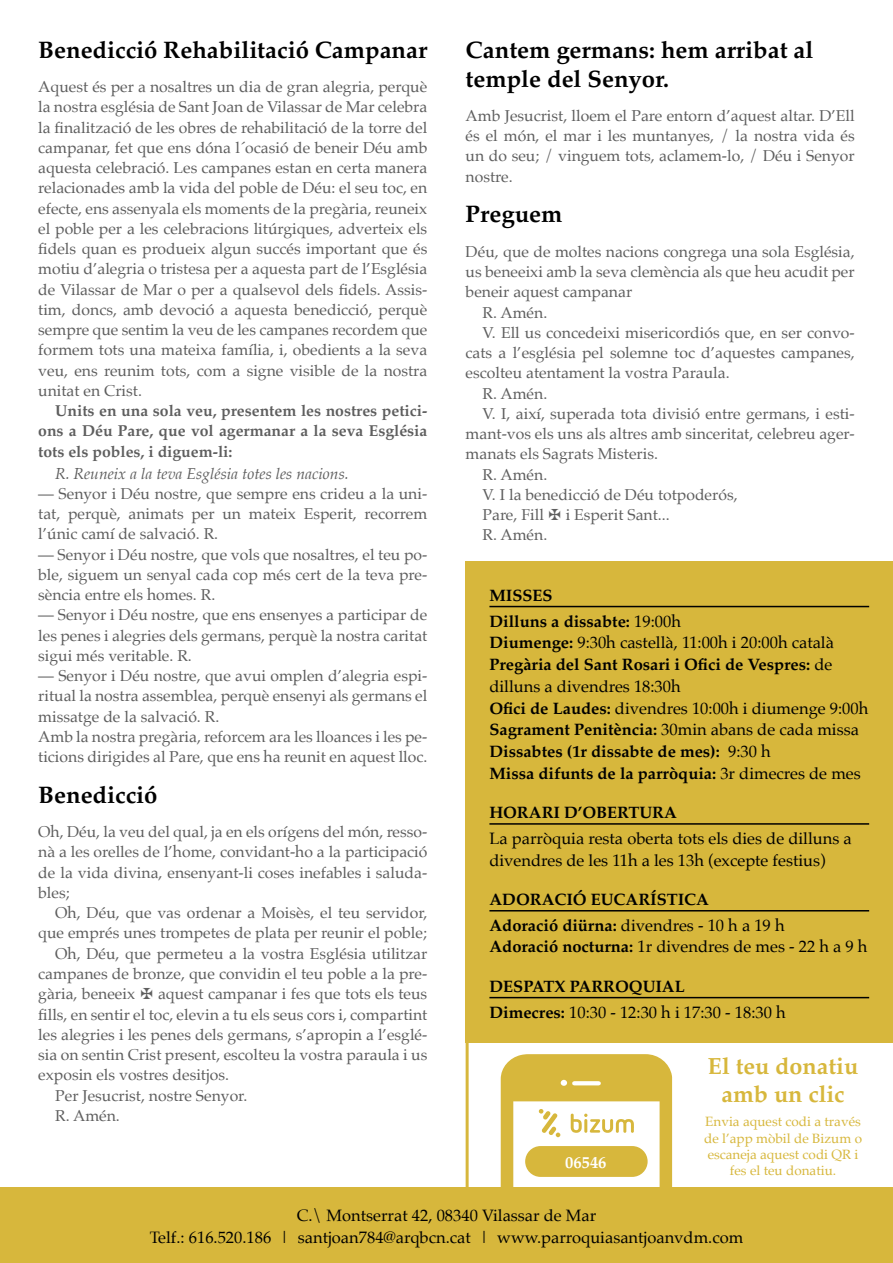
<style>
.page{position:relative;width:893px;height:1263px;background:#fff}
.page>*{position:absolute;margin:0;border:0;box-sizing:border-box;transform-origin:0 0}
.t1{font:700 23.85px/28.7px "Palatino";color:#000}
.t2{font:700 23.4px/28px "Palatino";color:#d7b73c;text-align:center}
.t3{font:700 16.5px/21.8px "Palatino";color:#000}
.t4{font:16.5px/21.8px "Palatino";color:#000;text-align:center}
.t5{font:700 16.5px "Palatino";color:#fff}
.t6{font:15.75px/20.2px "Palatino";color:#5e5e5e;text-align:justify}
.t7{font:700 15.75px/20.2px "Palatino";color:#5e5e5e;text-align:justify}
.t8{font:italic 15.75px "Palatino";color:#5e5e5e}
.t9{font:13.5px/16.2px "Palatino";color:#d7b73c;text-align:center}
.s1{font-weight:400}
.s2{font-weight:700}
</style>
<div class="page">
<svg style="left:465px;top:1033px;width:208px;height:154px"></svg>
<svg style="left:501px;top:1054px;width:171px;height:133px"></svg>
<div style="left:525px;top:1146px;width:123px;height:31px;background:#d7b73c;border-radius:15px"></div>
<div style="left:0;top:1187px;width:893px;height:76px;background:#d7b73c"></div>
<div style="left:466px;top:561px;width:427px;height:482px;background:#d7b73c"></div>
<hr style="left:489px;top:606px;width:380px;height:1px;background:#000">
<hr style="left:489px;top:823px;width:380px;height:2px;background:#000">
<hr style="left:489px;top:910px;width:380px;height:1px;background:#000">
<hr style="left:489px;top:997px;width:380px;height:1px;background:#000">
<h1 class="t1" style="left:38px;top:35px;width:391px">Benedicció Rehabilitació Campanar</h1>
<p class="t6" style="left:38px;top:77px;width:391px">Aquest és per a nosaltres un dia de gran alegria, perquè la nostra església de Sant Joan de Vilassar de Mar celebra la finalització de les obres de rehabilitació de la torre del campanar, fet que ens dóna l´ocasió de beneir Déu amb aquesta celebració. Les campanes estan en certa manera relacionades amb la vida del poble de Déu: el seu toc, en efecte, ens assenyala els moments de la pregària, reuneix el poble per a les celebracions litúrgiques, adverteix els fidels quan es produeix algun succés important que és motiu d’alegria o tristesa per a aquesta part de l’Església de Vilassar de Mar o per a qualsevol dels fidels. Assis&shy;tim, doncs, amb devoció a aquesta benedicció, perquè sempre que sentim la veu de les campanes recordem que formem tots una mateixa família, i, obedients a la seva veu, ens reunim tots, com a signe visible de la nostra unitat en Crist.</p>
<p class="t7" style="left:38px;top:400px;width:391px;text-indent:17px">Units en una sola veu, presentem les nostres petici&shy;ons a Déu Pare, que vol agermanar a la seva Església tots els pobles, i diguem-li:</p>
<p class="t8" style="left:55px;top:460px;width:295px">R. Reuneix a la teva Església totes les nacions.</p>
<p class="t6" style="left:38px;top:483px;width:391px">— Senyor i Déu nostre, que sempre ens crideu a la uni&shy;tat, perquè, animats per un mateix Esperit, recorrem l’únic camí de salvació. R.</p>
<p class="t6" style="left:38px;top:544px;width:391px">— Senyor i Déu nostre, que vols que nosaltres, el teu po&shy;ble, siguem un senyal cada cop més cert de la teva pre&shy;sència entre els homes. R.</p>
<p class="t6" style="left:38px;top:605px;width:391px">— Senyor i Déu nostre, que ens ensenyes a participar de les penes i alegries dels germans, perquè la nostra caritat sigui més veritable. R.</p>
<p class="t6" style="left:38px;top:665px;width:391px;text-align:left">— Senyor i Déu nostre, que avui omplen d’alegria espi&shy;ritual la nostra assemblea, perquè ensenyi als germans el missatge de la salvació. R.<br>Amb la nostra pregària, reforcem ara les lloances i les pe&shy;ticions dirigides al Pare, que ens ha reunit en aquest lloc.</p>
<h1 class="t1" style="left:38px;top:780px;width:121px">Benedicció</h1>
<p class="t6" style="left:38px;top:822px;width:391px">Oh, Déu, la veu del qual, ja en els orígens del món, resso&shy;nà a les orelles de l’home, convidant-ho a la participació de la vida divina, ensenyant-li coses inefables i saluda&shy;bles;</p>
<p class="t6" style="left:55px;top:903px;width:374px">Oh, Déu, que vas ordenar a Moisès, el teu servidor,</p>
<p class="t6" style="left:38px;top:923px;width:390px">que emprés unes trompetes de plata per reunir el poble;</p>
<p class="t6" style="left:55px;top:943px;width:374px">Oh, Déu, que permeteu a la vostra Església utilitzar</p>
<p class="t6" style="left:38px;top:963px;width:391px">campanes de bronze, que convidin el teu poble a la pre-</p>
<p class="t6" style="left:38px;top:984px;width:391px">gària, beneeix ✠ aquest campanar i fes que tots els teus</p>
<p class="t6" style="left:38px;top:1004px;width:391px">fills, en sentir el toc, elevin a tu els seus cors i, compartint</p>
<p class="t6" style="left:38px;top:1024px;width:391px">les alegries i les penes dels germans, s’apropin a l’esglé-</p>
<p class="t6" style="left:38px;top:1044px;width:391px">sia on sentin Crist present, escolteu la vostra paraula i us</p>
<p class="t6" style="left:38px;top:1065px;width:192px">exposin els vostres desitjos.</p>
<p class="t6" style="left:55px;top:1085px;width:193px">Per Jesucrist, nostre Senyor.</p>
<p class="t6" style="left:55px;top:1105px;width:66px">R. Amén.</p>
<h1 class="t1" style="left:466px;top:35px;width:349px">Cantem germans: hem arribat al temple del Senyor.</h1>
<p class="t6" style="left:466px;top:105px;width:391px">Amb Jesucrist, lloem el Pare entorn d’aquest altar. D’Ell és el món, el mar i les muntanyes, / la nostra vida és un do seu; / vinguem tots, aclamem-lo, / Déu i Senyor nostre.</p>
<h1 class="t1" style="left:466px;top:199px;width:98px">Preguem</h1>
<p class="t6" style="left:466px;top:241px;width:391px">Déu, que de moltes nacions congrega una sola Església,</p>
<p class="t6" style="left:466px;top:261px;width:391px">us beneeixi amb la seva clemència als que heu acudit per</p>
<p class="t6" style="left:466px;top:282px;width:168px">beneir aquest campanar</p>
<p class="t6" style="left:483px;top:302px;width:66px">R. Amén.</p>
<p class="t6" style="left:483px;top:322px;width:374px">V. Ell us concedeixi misericordiós que, en ser convo-</p>
<p class="t6" style="left:466px;top:342px;width:391px">cats a l’església pel solemne toc d’aquestes campanes,</p>
<p class="t6" style="left:466px;top:363px;width:266px">escolteu atentament la vostra Paraula.</p>
<p class="t6" style="left:483px;top:383px;width:66px">R. Amén.</p>
<p class="t6" style="left:483px;top:403px;width:374px">V. I, així, superada tota divisió entre germans, i esti-</p>
<p class="t6" style="left:466px;top:424px;width:391px">mant-vos els uns als altres amb sinceritat, celebreu ager-</p>
<p class="t6" style="left:466px;top:444px;width:194px">manats els Sagrats Misteris.</p>
<p class="t6" style="left:483px;top:464px;width:66px">R. Amén.</p>
<p class="t6" style="left:483px;top:484px;width:256px">V. I la benedicció de Déu totpoderós,</p>
<p class="t6" style="left:483px;top:505px;width:189px">Pare, Fill ✠ i Esperit Sant...</p>
<p class="t6" style="left:483px;top:525px;width:66px">R. Amén.</p>
<p class="t3" style="left:489px;top:581px;width:193px;line-height:26px">MISSES<br>Dilluns a dissabte: <span class="s1">19:00h</span></p>
<p class="t3" style="left:489px;top:631px;width:380px">Diumenge: <span class="s1">9:30h castellà, 11:00h i 20:00h català </span>Pregària del Sant Rosari i Ofici de Vespres: <span class="s1">de dilluns a divendres 18:30h<br></span>Ofici de Laudes: <span class="s1">divendres 10:00h i diumenge 9:00h </span>Sagrament Penitència: <span class="s1">30min abans de cada missa </span>Dissabtes (1r dissabte de mes): <span class="s1">9:30 h<br></span>Missa difunts de la parròquia: <span class="s1">3r dimecres de mes</span></p>
<p class="t3" style="left:489px;top:801px;width:189px">HORARI D’OBERTURA</p>
<p class="t4" style="left:489px;top:827px;width:364px;text-align:left">La parròquia resta oberta tots els dies de dilluns a divendres de les 11h a les 13h (excepte festius)</p>
<p class="t3" style="left:489px;top:886px;width:297px;line-height:26px">ADORACIÓ EUCARÍSTICA<br>Adoració diürna: <span class="s1">divendres - 10 h a 19 h</span></p>
<p class="t4" style="left:489px;top:936px;width:380px"><span class="s2">Adoració nocturna:</span> 1r divendres de mes - 22 h a 9 h</p>
<p class="t3" style="left:489px;top:972px;width:298px;line-height:26px">DESPATX PARROQUIAL<br>Dimecres: <span class="s1">10:30 - 12:30 h i 17:30 - 18:30 h</span></p>
<p class="t5" style="left:565px;top:1148px;width:43px">06546</p>
<h2 class="t2" style="left:708px;top:1051px;width:152px">El teu donatiu amb un clic</h2>
<p class="t9" style="left:704px;top:1113px;width:159px">Envia aquest codi a través de l’app mòbil de Bizum o escaneja aquest codi QR i fes el teu donatiu.</p>
<p class="t4" style="left:150px;top:1204px;width:595px">C.\ Montserrat 42, 08340 Vilassar de Mar<br>Telf.: 616.520.186 | santjoan784@arqbcn.cat | www.parroquiasantjoanvdm.com</p>
</div>
